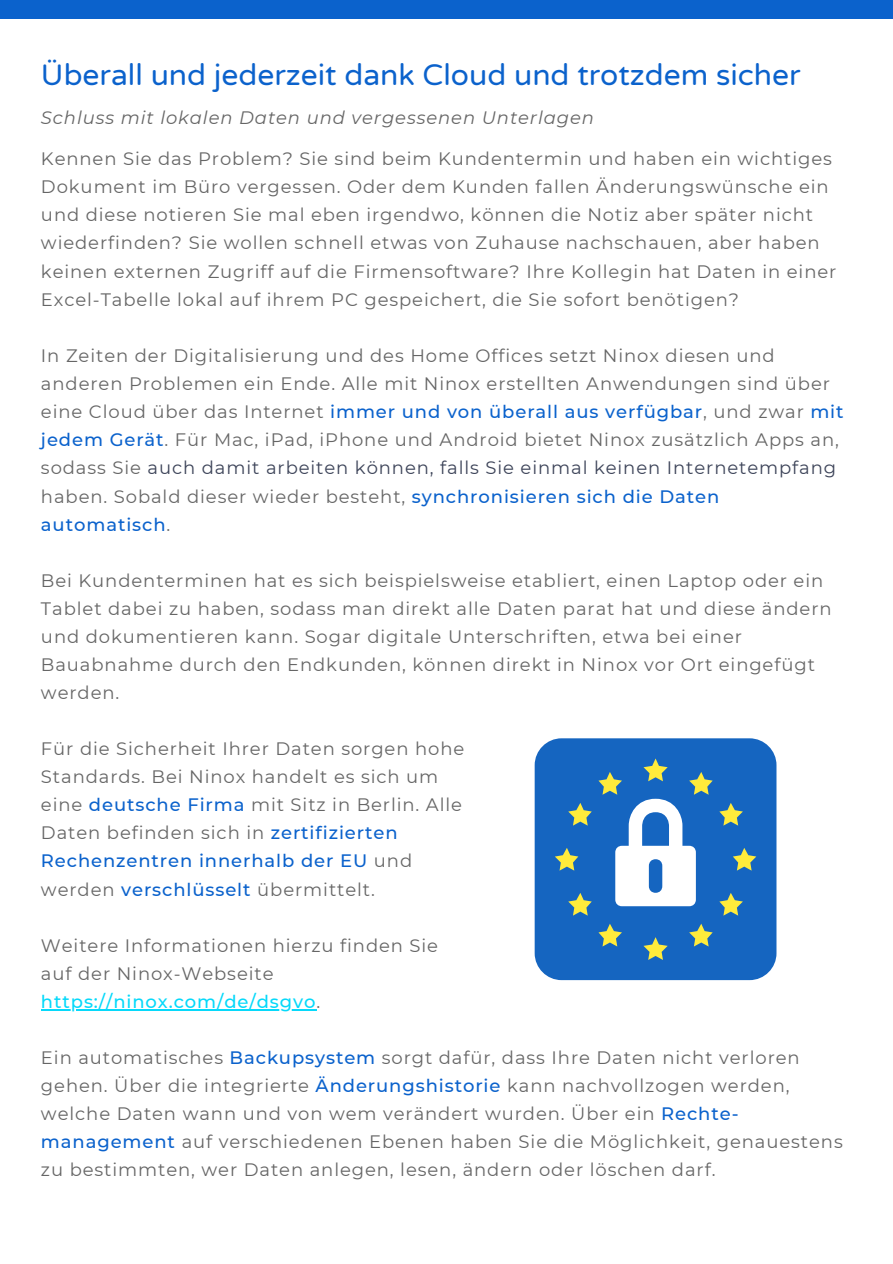
<style>
.page{position:relative;width:893px;height:1264px;background:#fff}
.page>*{position:absolute;margin:0;border:0;box-sizing:border-box;transform-origin:0 0}
.t1{font:30px "Varela Round";color:#0b62cc}
.t2{font:18px/28px "Montserrat";letter-spacing:.05em;color:#666}
.t3{font:italic 18px "Montserrat";letter-spacing:.05em;color:#666}
.s1{font-weight:500;color:#0b62cc}
.s2{color:#3d4459}
.s3{font-weight:500;color:#06d9fa}
</style>
<div class="page">
<div style="left:0;top:0;width:892px;height:19px;background:#0b62cc"></div>
<div style="left:534px;top:738px;width:242px;height:242px;background:#1565c0;border-radius:27px"></div>
<svg style="left:555px;top:758px;width:201px;height:201px"></svg>
<div style="left:648px;top:859px;width:14px;height:33px;background:#1565c0;border-radius:7px"></div>
<hr style="left:41px;top:1009px;width:275px;height:1px;background:#06d9fa">
<h1 class="t1" style="left:41px;top:58px;width:761px">Überall und jederzeit dank Cloud und trotzdem sicher</h1>
<p class="t3" style="left:41px;top:106px;width:554px">Schluss mit lokalen Daten und vergessenen Unterlagen</p>
<p class="t2" style="left:41px;top:145px;width:796px">Kennen Sie das Problem? Sie sind beim Kundentermin und haben ein wichtiges Dokument im Büro vergessen. Oder dem Kunden fallen Änderungswünsche ein und diese notieren Sie mal eben irgendwo, können die Notiz aber später nicht wiederfinden? Sie wollen schnell etwas von Zuhause nachschauen, aber haben keinen externen Zugriff auf die Firmensoftware? Ihre Kollegin hat Daten in einer Excel-Tabelle lokal auf ihrem PC gespeichert, die Sie sofort benötigen?</p>
<p class="t2" style="left:41px;top:341px;width:804px">In Zeiten der Digitalisierung und des Home Offices setzt Ninox diesen und anderen Problemen ein Ende. Alle mit Ninox erstellten Anwendungen sind über eine Cloud über das Internet <span class="s1">immer und von überall aus verfügbar</span>, und zwar <span class="s1">mit jedem Gerät</span>. Für Mac, iPad, iPhone und Android bietet Ninox zusätzlich Apps an, sodass Sie <span class="s2">auch damit arbeiten können, falls Sie einmal keinen Internetempfang </span>haben. Sobald dieser wieder besteht, <span class="s1">synchronisieren sich die Daten automatisch</span>.</p>
<p class="t2" style="left:41px;top:566px;width:792px">Bei Kundenterminen hat es sich beispielsweise etabliert, einen Laptop oder ein Tablet dabei zu haben, sodass man direkt alle Daten parat hat und diese ändern und dokumentieren kann. Sogar digitale Unterschriften, etwa bei einer Bauabnahme durch den Endkunden, können direkt in Ninox vor Ort eingefügt werden.</p>
<p class="t2" style="left:41px;top:734px;width:425px">Für die Sicherheit Ihrer Daten sorgen hohe Standards. Bei Ninox handelt es sich um eine <span class="s1">deutsche Firma</span> mit Sitz in Berlin. Alle Daten befinden sich in <span class="s1">zertifizierten Rechenzentren innerhalb der EU</span> und werden <span class="s1">verschlüsselt</span> übermittelt.</p>
<p class="t2" style="left:41px;top:931px;width:398px">Weitere Informationen hierzu finden Sie auf der Ninox-Webseite <span class="s3">https://ninox.com/de/dsgvo</span>.</p>
<p class="t2" style="left:41px;top:1043px;width:803px">Ein automatisches <span class="s1">Backupsystem</span> sorgt dafür, dass Ihre Daten nicht verloren gehen. Über die integrierte <span class="s1">Änderungshistorie</span> kann nachvollzogen werden, welche Daten wann und von wem verändert wurden. Über ein <span class="s1">Rechte&shy;management</span> auf verschiedenen Ebenen haben Sie die Möglichkeit, genauestens zu bestimmten, wer Daten anlegen, lesen, ändern oder löschen darf.</p>
</div>
